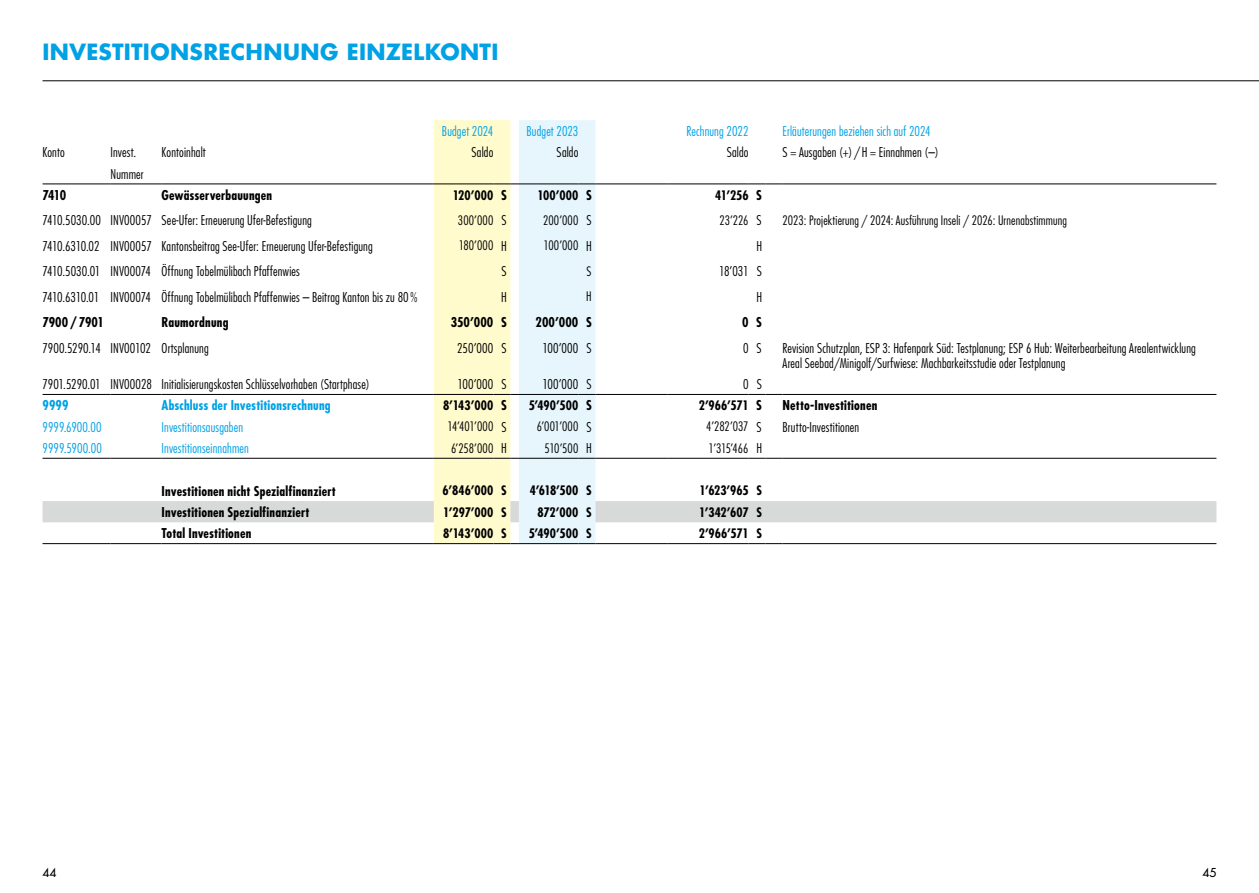
<style>
.page{position:relative;width:1259px;height:893px;background:#fff}
.page>*{position:absolute;margin:0;border:0;box-sizing:border-box;transform-origin:0 0}
.t1{font:700 21.75px "Futura LT";letter-spacing:.015em;color:#00a1e5}
.t2{font:300 condensed 13.2px/15px "Futura LT";letter-spacing:.01em;color:#000}
.t3{font:700 condensed 13.2px "Futura LT";letter-spacing:.01em;color:#000}
.t4{font:300 condensed 13.2px "Futura LT";letter-spacing:.01em;color:#00a1e5}
.t5{font:700 condensed 13.2px "Futura LT";letter-spacing:.01em;color:#00a1e5}
.t6{font:300 condensed 12.75px "Futura LT";letter-spacing:.01em;color:#000}
.t7{font:700 condensed 12.75px "Futura LT";color:#000}
.t8{font:500 12px "Futura Std";color:#000}
.s1{font-size:13.2px}
</style>
<div class="page">
<hr style="left:43px;top:80px;width:1216px;height:1px;background:#000">
<svg style="left:43px;top:120px;width:1173px;height:424px"></svg>
<hr style="left:782px;top:184px;width:434px;height:1px;background:#000">
<h1 class="t1" style="left:43px;top:38px;width:457px">INVESTITIONSRECHNUNG EINZELKONTI</h1>
<p class="t4" style="left:442px;top:123px;width:53px">Budget 2024</p>
<p class="t4" style="left:526px;top:123px;width:53px">Budget 2023</p>
<p class="t4" style="left:686px;top:123px;width:64px">Rechnung 2022</p>
<p class="t4" style="left:782px;top:123px;width:149px">Erläuterungen beziehen sich auf 2024</p>
<p class="t2" style="left:43px;top:145px;width:24px">Konto</p>
<p class="t2" style="left:111px;top:145px;width:27px">Invest.</p>
<p class="t2" style="left:162px;top:145px;width:46px">Kontoinhalt</p>
<p class="t2" style="left:471px;top:145px;width:23px">Saldo</p>
<p class="t2" style="left:556px;top:145px;width:23px">Saldo</p>
<p class="t2" style="left:727px;top:145px;width:23px">Saldo</p>
<p class="t2" style="left:782px;top:145px;width:157px">S = Ausgaben (+) / H = Einnahmen (–)</p>
<p class="t2" style="left:111px;top:166px;width:35px">Nummer</p>
<p class="t3" style="left:43px;top:187px;width:25px">7410</p>
<p class="t3" style="left:162px;top:187px;width:112px">Gewässerverbauungen</p>
<p class="t7" style="left:453px;top:187px;width:56px">120’000 <span class="s1">S</span></p>
<p class="t7" style="left:537px;top:187px;width:56px">100’000 <span class="s1">S</span></p>
<p class="t7" style="left:715px;top:187px;width:48px">41’256 <span class="s1">S</span></p>
<p class="t2" style="left:43px;top:213px;width:271px">7410.5030.00 INV00057 See-Ufer: Erneuerung Ufer-Befestigung</p>
<p class="t6" style="left:458px;top:213px;width:50px">300’000 <span class="s1">S</span></p>
<p class="t6" style="left:543px;top:213px;width:50px">200’000 <span class="s1">S</span></p>
<p class="t6" style="left:719px;top:213px;width:44px">23’226 <span class="s1">S</span></p>
<p class="t6" style="left:782px;top:213px;width:286px">2023: Projektierung / 2024: Ausführung Inseli / 2026: Urnenabstimmung</p>
<p class="t2" style="left:43px;top:238px;width:332px">7410.6310.02 INV00057 Kantonsbeitrag See-Ufer: Erneuerung Ufer-Befestigung</p>
<p class="t6" style="left:459px;top:238px;width:50px">180’000 <span class="s1">H</span></p>
<p class="t6" style="left:543px;top:238px;width:50px">100’000 <span class="s1">H</span></p>
<p class="t2" style="left:756px;top:238px;width:7px">H</p>
<p class="t2" style="left:43px;top:264px;width:259px">7410.5030.01 INV00074 Öffnung Tobelmülibach Pfaffenwies</p>
<p class="t2" style="left:501px;top:264px;width:7px">S</p>
<p class="t6" style="left:586px;top:264px;width:6px">S</p>
<p class="t2" style="left:719px;top:264px;width:44px">18’031 S</p>
<p class="t2" style="left:43px;top:289px;width:376px">7410.6310.01 INV00074 Öffnung Tobelmülibach Pfaffenwies – Beitrag Kanton bis zu 80%</p>
<p class="t2" style="left:501px;top:289px;width:7px">H</p>
<p class="t6" style="left:586px;top:289px;width:7px">H</p>
<p class="t2" style="left:756px;top:289px;width:7px">H</p>
<p class="t3" style="left:43px;top:314px;width:63px">7900/7901</p>
<p class="t3" style="left:162px;top:314px;width:68px">Raumordnung</p>
<p class="t3" style="left:451px;top:314px;width:58px">350’000 S</p>
<p class="t3" style="left:535px;top:314px;width:58px">200’000 S</p>
<p class="t3" style="left:742px;top:314px;width:21px">0 S</p>
<p class="t2" style="left:43px;top:340px;width:168px">7900.5290.14 INV00102 Ortsplanung</p>
<p class="t2" style="left:457px;top:340px;width:51px">250’000 S</p>
<p class="t2" style="left:542px;top:340px;width:51px">100’000 S</p>
<p class="t2" style="left:743px;top:340px;width:20px">0 S</p>
<p class="t2" style="left:782px;top:340px;width:415px">Revision Schutzplan, ESP 3: Hafenpark Süd: Testplanung; ESP 6 Hub: Weiterbearbeitung Arealentwicklung<br>Areal Seebad/Minigolf/Surfwiese: Machbarkeitsstudie oder Testplanung</p>
<p class="t2" style="left:43px;top:377px;width:329px">7901.5290.01 INV00028 Initialisierungskosten Schlüsselvorhaben (Startphase)</p>
<p class="t2" style="left:457px;top:377px;width:51px">100’000 S</p>
<p class="t2" style="left:542px;top:377px;width:51px">100’000 S</p>
<p class="t2" style="left:743px;top:377px;width:20px">0 S</p>
<p class="t5" style="left:43px;top:397px;width:27px">9999</p>
<p class="t5" style="left:162px;top:397px;width:171px">Abschluss der Investitionsrechnung</p>
<p class="t7" style="left:443px;top:397px;width:65px">8’143’000 <span class="s1">S</span></p>
<p class="t7" style="left:529px;top:397px;width:65px">5’490’500 <span class="s1">S</span></p>
<p class="t7" style="left:698px;top:397px;width:65px">2’966’571 <span class="s1">S</span></p>
<p class="t3" style="left:782px;top:397px;width:96px">Netto-Investitionen</p>
<p class="t4" style="left:43px;top:419px;width:61px">9999.6900.00</p>
<p class="t4" style="left:162px;top:419px;width:83px">Investitionsausgaben</p>
<p class="t6" style="left:447px;top:419px;width:61px">14’401’000 <span class="s1">S</span></p>
<p class="t6" style="left:537px;top:419px;width:56px">6’001’000 <span class="s1">S</span></p>
<p class="t6" style="left:706px;top:419px;width:57px">4’282’037 <span class="s1">S</span></p>
<p class="t2" style="left:782px;top:419px;width:78px">Brutto-Investitionen</p>
<p class="t4" style="left:43px;top:440px;width:61px">9999.5900.00</p>
<p class="t4" style="left:162px;top:440px;width:89px">Investitionseinnahmen</p>
<p class="t6" style="left:451px;top:440px;width:57px">6’258’000 <span class="s1">H</span></p>
<p class="t6" style="left:544px;top:440px;width:49px">510’500 <span class="s1">H</span></p>
<p class="t6" style="left:708px;top:440px;width:55px">1’315’466 <span class="s1">H</span></p>
<p class="t3" style="left:162px;top:483px;width:176px">Investitionen nicht Spezialfinanziert</p>
<p class="t7" style="left:442px;top:483px;width:66px">6’846’000 S</p>
<p class="t7" style="left:530px;top:483px;width:64px">4’618’500 S</p>
<p class="t7" style="left:699px;top:483px;width:64px">1’623’965 S</p>
<p class="t3" style="left:162px;top:504px;width:149px">Investitionen Spezialfinanziert</p>
<p class="t7" style="left:443px;top:504px;width:65px">1’297’000 S</p>
<p class="t7" style="left:537px;top:504px;width:56px">872’000 S</p>
<p class="t7" style="left:699px;top:504px;width:64px">1’342’607 S</p>
<p class="t3" style="left:162px;top:525px;width:91px">Total Investitionen</p>
<p class="t7" style="left:443px;top:525px;width:65px">8’143’000 S</p>
<p class="t7" style="left:529px;top:525px;width:65px">5’490’500 S</p>
<p class="t7" style="left:698px;top:525px;width:65px">2’966’571 S</p>
<p class="t8" style="left:43px;top:865px;width:15px">44</p>
<p class="t8" style="left:1202px;top:865px;width:15px">45</p>
</div>
